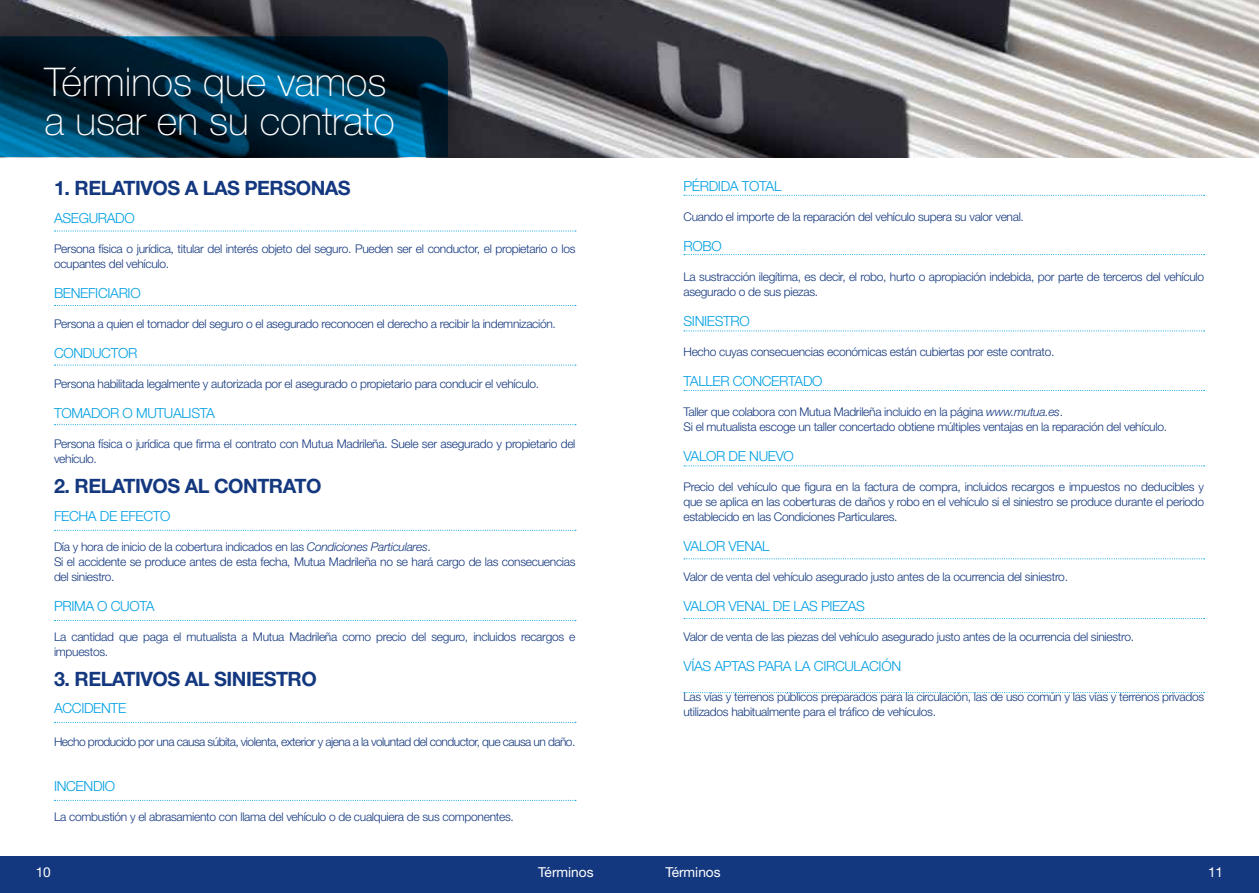
<style>
.page{position:relative;width:1259px;height:893px;background:#fff}
.page>*{position:absolute;margin:0;border:0;box-sizing:border-box;transform-origin:0 0}
.t1{font:100 39.6px/39px "Helvetica Neue LT Std";color:#fff}
.t2{font:700 19.8px "Helvetica Neue LT Std";letter-spacing:-.025em;color:#14387f}
.t3{font:300 13.95px "Helvetica Neue LT Std";letter-spacing:-.025em;color:#009fe3}
.t4{font:13.65px "Helvetica Neue LT Std";color:#fff}
.t5{font:300 12px/15px "Helvetica Neue LT Std";letter-spacing:-.025em;color:#14387f}
.t6{font:300 12px "Helvetica Neue LT Std";letter-spacing:-.045em;color:#14387f}
.s1{font-style:italic}
</style>
<div class="page">
<img style="left:0;top:0;width:1259px;height:157px">
<svg style="left:55px;top:230px;width:521px;height:2px"></svg>
<svg style="left:55px;top:530px;width:521px;height:1px"></svg>
<svg style="left:55px;top:305px;width:521px;height:1px"></svg>
<svg style="left:55px;top:620px;width:521px;height:1px"></svg>
<svg style="left:55px;top:365px;width:521px;height:1px"></svg>
<svg style="left:55px;top:722px;width:521px;height:1px"></svg>
<svg style="left:55px;top:800px;width:521px;height:1px"></svg>
<svg style="left:55px;top:424px;width:521px;height:1px"></svg>
<svg style="left:0;top:36px;width:448px;height:121px;background:#002f48"></svg>
<div style="left:0;top:856px;width:1259px;height:37px;background:#14387f"></div>
<svg style="left:684px;top:195px;width:520px;height:1px"></svg>
<svg style="left:684px;top:254px;width:520px;height:1px"></svg>
<svg style="left:684px;top:330px;width:520px;height:1px"></svg>
<svg style="left:684px;top:390px;width:520px;height:1px"></svg>
<svg style="left:684px;top:465px;width:520px;height:1px"></svg>
<svg style="left:684px;top:558px;width:520px;height:1px"></svg>
<svg style="left:684px;top:618px;width:520px;height:1px"></svg>
<svg style="left:684px;top:692px;width:520px;height:1px"></svg>
<h1 class="t1" style="left:45px;top:63px;width:351px">Términos que vamos a usar en su contrato</h1>
<h2 class="t2" style="left:54px;top:176px;width:298px">1. RELATIVOS A LAS PERSONAS</h2>
<p class="t3" style="left:54px;top:209px;width:82px">ASEGURADO</p>
<p class="t5" style="left:54px;top:241px;width:523px">Persona física o jurídica, titular del interés objeto del seguro. Pueden ser el conductor, el propietario o los ocupantes del vehículo.</p>
<p class="t3" style="left:54px;top:284px;width:88px">BENEFICIARIO</p>
<p class="t5" style="left:54px;top:316px;width:503px">Persona a quien el tomador del seguro o el asegurado reconocen el derecho a recibir la indemnización.</p>
<p class="t3" style="left:54px;top:344px;width:85px">CONDUCTOR</p>
<p class="t5" style="left:54px;top:376px;width:486px">Persona habilitada legalmente y autorizada por el asegurado o propietario para conducir el vehículo.</p>
<p class="t3" style="left:54px;top:404px;width:162px">TOMADOR O MUTUALISTA</p>
<p class="t5" style="left:54px;top:436px;width:523px">Persona física o jurídica que firma el contrato con Mutua Madrileña. Suele ser asegurado y propietario del vehículo.</p>
<h2 class="t2" style="left:54px;top:474px;width:269px">2. RELATIVOS AL CONTRATO</h2>
<p class="t3" style="left:54px;top:507px;width:118px">FECHA DE EFECTO</p>
<p class="t5" style="left:54px;top:539px;width:523px">Día y hora de inicio de la cobertura indicados en las <span class="s1">Condiciones Particulares</span>.<br>Si el accidente se produce antes de esta fecha, Mutua Madrileña no se hará cargo de las consecuencias del siniestro.</p>
<p class="t3" style="left:54px;top:597px;width:102px">PRIMA O CUOTA</p>
<p class="t5" style="left:54px;top:629px;width:523px">La cantidad que paga el mutualista a Mutua Madrileña como precio del seguro, incluidos recargos e impuestos.</p>
<h2 class="t2" style="left:54px;top:666px;width:264px">3. RELATIVOS AL SINIESTRO</h2>
<p class="t3" style="left:54px;top:700px;width:74px">ACCIDENTE</p>
<p class="t6" style="left:54px;top:735px;width:523px">Hecho producido por una causa súbita, violenta, exterior y ajena a la voluntad del conductor, que causa un daño.</p>
<p class="t3" style="left:54px;top:778px;width:63px">INCENDIO</p>
<p class="t5" style="left:54px;top:809px;width:461px">La combustión y el abrasamiento con llama del vehículo o de cualquiera de sus componentes.</p>
<p class="t4" style="left:36px;top:864px;width:16px">10</p>
<p class="t4" style="left:538px;top:864px;width:57px">Términos</p>
<p class="t3" style="left:683px;top:177px;width:99px">PÉRDIDA TOTAL</p>
<p class="t5" style="left:683px;top:209px;width:342px">Cuando el importe de la reparación del vehículo supera su valor venal.</p>
<p class="t3" style="left:683px;top:237px;width:40px">ROBO</p>
<p class="t5" style="left:683px;top:269px;width:522px">La sustracción ilegítima, es decir, el robo, hurto o apropiación indebida, por parte de terceros del vehículo asegurado o de sus piezas.</p>
<p class="t3" style="left:683px;top:312px;width:68px">SINIESTRO</p>
<p class="t5" style="left:683px;top:344px;width:372px">Hecho cuyas consecuencias económicas están cubiertas por este contrato.</p>
<p class="t3" style="left:683px;top:372px;width:141px">TALLER CONCERTADO</p>
<p class="t5" style="left:683px;top:404px;width:485px">Taller que colabora con Mutua Madrileña incluido en la página <span class="s1">www.mutua.es</span>.<br>Si el mutualista escoge un taller concertado obtiene múltiples ventajas en la reparación del vehículo.</p>
<p class="t3" style="left:683px;top:447px;width:112px">VALOR DE NUEVO</p>
<p class="t5" style="left:683px;top:479px;width:522px;text-align:justify">Precio del vehículo que figura en la factura de compra, incluidos recargos e impuestos no deducibles y que se aplica en las coberturas de daños y robo en el vehículo si el siniestro se produce durante el periodo establecido en las Condiciones Particulares.</p>
<p class="t3" style="left:683px;top:537px;width:88px">VALOR VENAL</p>
<p class="t5" style="left:683px;top:569px;width:386px">Valor de venta del vehículo asegurado justo antes de la ocurrencia del siniestro.</p>
<p class="t3" style="left:683px;top:597px;width:183px">VALOR VENAL DE LAS PIEZAS</p>
<p class="t5" style="left:683px;top:629px;width:452px">Valor de venta de las piezas del vehículo asegurado justo antes de la ocurrencia del siniestro.</p>
<p class="t3" style="left:683px;top:657px;width:219px">VÍAS APTAS PARA LA CIRCULACIÓN</p>
<p class="t5" style="left:683px;top:689px;width:522px">Las vías y terrenos públicos preparados para la circulación, las de uso común y las vías y terrenos privados utilizados habitualmente para el tráfico de vehículos.</p>
<p class="t4" style="left:665px;top:864px;width:57px">Términos</p>
<p class="t4" style="left:1208px;top:864px;width:16px">11</p>
</div>
